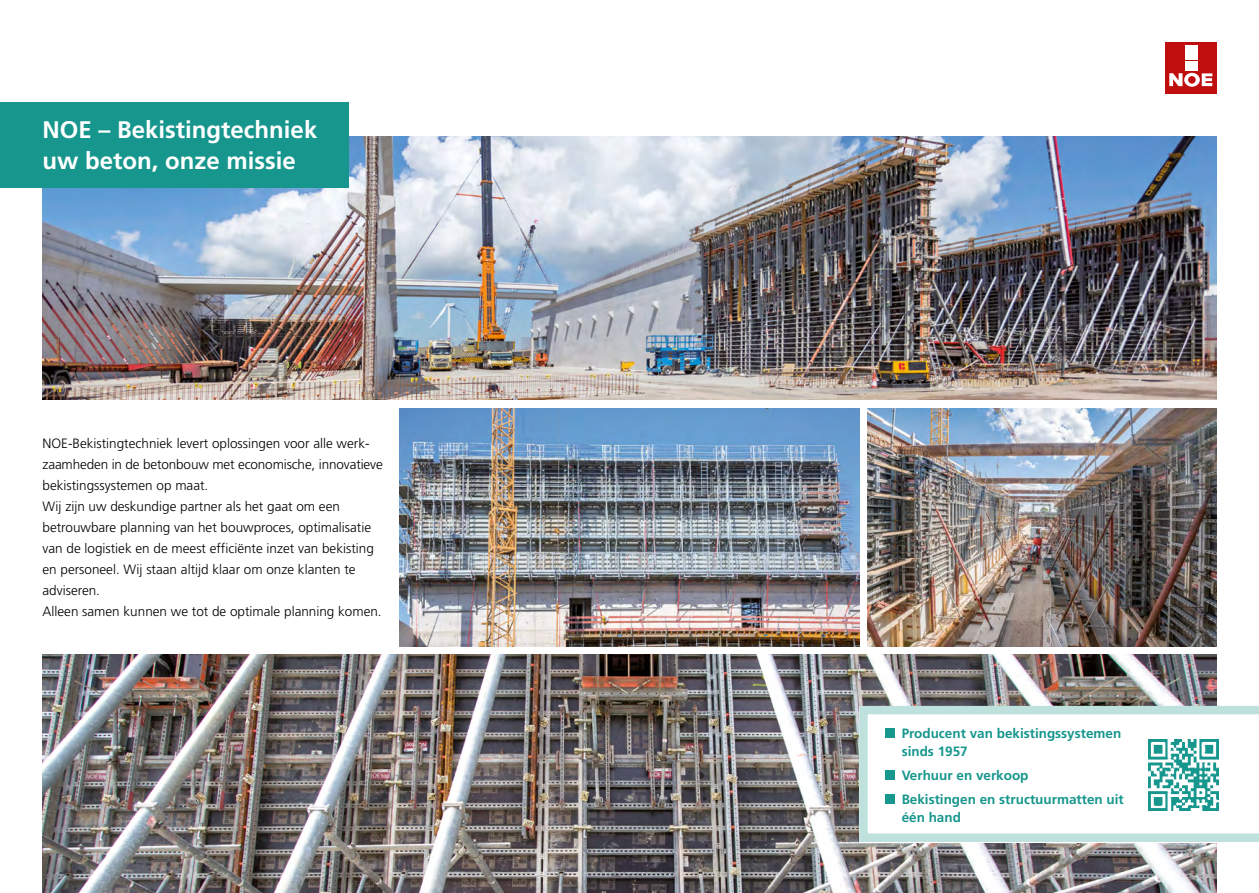
<style>
.page{position:relative;width:1259px;height:893px;background:#fff}
.page>*{position:absolute;margin:0;border:0;box-sizing:border-box;transform-origin:0 0}
.t1{font:700 24px/31.5px "Frutiger LT Pro";color:#fff}
.t2{font:300 13.5px/21px "Frutiger LT Pro";color:#000}
.t3{font:700 13.5px/18px "Frutiger LT Pro";color:#16968d}
</style>
<div class="page">
<div style="left:1165px;top:43px;width:51px;height:51px;background:#c00d0e"></div>
<svg style="left:1201px;top:73px;width:11px;height:13px"></svg>
<svg style="left:1169px;top:73px;width:13px;height:13px"></svg>
<svg style="left:1184px;top:73px;width:15px;height:14px"></svg>
<div style="left:1188px;top:76px;width:7px;height:8px;background:#c00d0e;border-radius:50%"></div>
<div style="left:1185px;top:66px;width:13px;height:5px;background:#fff"></div>
<hr style="left:1185px;top:61px;width:13px;height:4px;background:#fff">
<hr style="left:1185px;top:56px;width:13px;height:4px;background:#fff">
<hr style="left:1185px;top:51px;width:13px;height:4px;background:#fff">
<div style="left:1185px;top:45px;width:13px;height:5px;background:#fff"></div>
<img style="left:43px;top:136px;width:1173px;height:264px">
<img style="left:400px;top:408px;width:459px;height:238px">
<img style="left:867px;top:408px;width:349px;height:238px">
<img style="left:43px;top:655px;width:1173px;height:238px">
<div style="left:0;top:102px;width:349px;height:85px;background:#16968d"></div>
<svg style="left:859px;top:706px;width:400px;height:136px"></svg>
<div style="left:884px;top:728px;width:10px;height:10px;background:#16968d"></div>
<div style="left:884px;top:770px;width:10px;height:10px;background:#16968d"></div>
<div style="left:884px;top:794px;width:10px;height:10px;background:#16968d"></div>
<div style="left:1140px;top:731px;width:87px;height:88px;background:#fff"></div>
<img style="left:1148px;top:740px;width:70px;height:70px">
<h1 class="t1" style="left:43px;top:114px;width:276px">NOE – Bekistingtechniek uw beton, onze missie</h1>
<p class="t2" style="left:43px;top:433px;width:342px">NOE-Bekistingtechniek levert oplossingen voor alle werk&shy;zaamheden in de betonbouw met economische, innovatieve bekistingssystemen op maat.<br>Wij zijn uw deskundige partner als het gaat om een betrouwbare planning van het bouwproces, optimalisatie van de logistiek en de meest efficiënte inzet van bekisting en personeel. Wij staan altijd klaar om onze klanten te adviseren.<br>Alleen samen kunnen we tot de optimale planning komen.</p>
<p class="t3" style="left:901px;top:724px;width:221px">Producent van bekistingssystemen sinds 1957</p>
<p class="t3" style="left:901px;top:763px;width:224px;line-height:24.5px">Verhuur en verkoop<br>Bekistingen en structuurmatten uit</p>
<p class="t3" style="left:901px;top:809px;width:61px">één hand</p>
</div>
